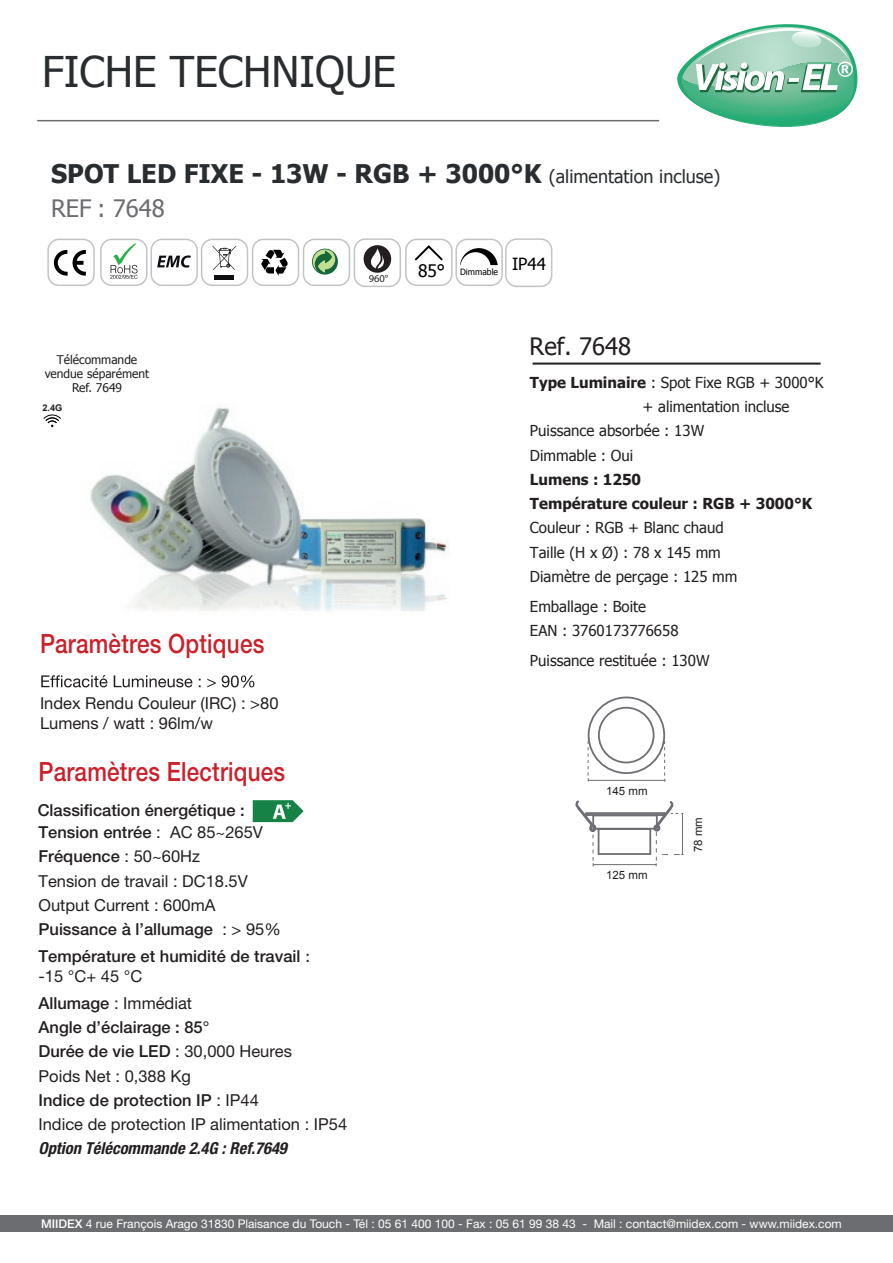
<style>
.page{position:relative;width:893px;height:1263px;background:#fff}
.page>*{position:absolute;margin:0;border:0;box-sizing:border-box;transform-origin:0 0}
.t1{font:42.3px "Tahoma";color:#292d2f}
.t2{font:500 26.55px "Helvetica Neue LT Std";letter-spacing:.01em;color:#cb212b;scale:.85 1}
.t3{font:700 25.65px "Tahoma";color:#292d2f}
.t4{font:24px "Tahoma";color:#6c6d70}
.t5{font:24px "Tahoma";color:#231f20}
.t6{font:16.5px/24.2px "Helvetica Neue LT Std";color:#231f20}
.t7{font:500 16.5px/19.8px "Helvetica Neue LT Std";color:#231f20}
.t8{font:italic 700 condensed 16.5px "Helvetica Neue LT Std";color:#231f20}
.t9{font:15.15px/24.3px "Tahoma";color:#231f20}
.t10{font:700 15.15px/24.3px "Tahoma";color:#231f20}
.t11{font:12px "Helvetica Neue LT Std";color:#fff}
.t12{font:12px/14.4px "Tahoma";color:#231f20;text-align:center}
.t13{font:11.55px "Arial";color:#231f20}
.t14{font:10.5px "Myriad Pro";color:#231f20}
.t15{font:700 9.3px "Arial";color:#231f20}
.t16{font:8.7px "Tahoma";color:#000}
.s1{font-weight:400;font-size:18.15px}
.s2{font-weight:500}
.s3{font-family:"Tahoma";font-weight:400;font-size:15.15px}
.s4{font-weight:400}
.s5{font-size:17.25px}
.s6{font-weight:700}
</style>
<div class="page">
<div style="left:0;top:1215px;width:893px;height:16px;background:#6c6d70"></div>
<hr style="left:37px;top:120px;width:622px;height:1px;background:#6c6d70">
<svg style="left:41px;top:675px;width:213px;height:12px"></svg>
<hr style="left:533px;top:363px;width:287px;height:2px;background:#231f20">
<div style="left:303px;top:239px;width:47px;height:47px;border:1px solid #c1c4c7;border-radius:11px"></div>
<div style="left:100px;top:239px;width:48px;height:47px;border:1px solid #c1c4c7;border-radius:11px"></div>
<div style="left:47px;top:239px;width:48px;height:47px;border:1px solid #c1c4c7;border-radius:11px"></div>
<div style="left:150px;top:239px;width:48px;height:47px;border:1px solid #c1c4c7;border-radius:11px"></div>
<div style="left:201px;top:239px;width:47px;height:47px;border:1px solid #c1c4c7;border-radius:11px"></div>
<div style="left:252px;top:239px;width:47px;height:47px;border:1px solid #c1c4c7;border-radius:11px"></div>
<svg style="left:54px;top:250px;width:32px;height:26px"></svg>
<svg style="left:110px;top:243px;width:28px;height:36px"></svg>
<svg style="left:157px;top:255px;width:34px;height:13px"></svg>
<svg style="left:213px;top:245px;width:23px;height:25px"></svg>
<div style="left:214px;top:275px;width:20px;height:5px;background:#0f0c12"></div>
<svg style="left:261px;top:250px;width:27px;height:26px"></svg>
<svg style="left:312px;top:249px;width:26px;height:26px"></svg>
<div style="left:405px;top:239px;width:48px;height:47px;border:1px solid #c1c4c7;border-radius:11px"></div>
<svg style="left:415px;top:245px;width:28px;height:16px"></svg>
<div style="left:455px;top:239px;width:48px;height:47px;border:1px solid #c1c4c7;border-radius:11px"></div>
<svg style="left:460px;top:248px;width:38px;height:17px"></svg>
<div style="left:505px;top:238px;width:47px;height:49px;border:1px solid #c1c4c7;border-radius:11px"></div>
<div style="left:354px;top:238px;width:47px;height:49px;border:1px solid #c1c4c7;border-radius:11px"></div>
<div style="left:364px;top:245px;width:27px;height:28px;background:#231f20;border-radius:50%"></div>
<svg style="left:371px;top:248px;width:13px;height:21px"></svg>
<svg style="left:677px;top:24px;width:180px;height:103px"></svg>
<svg style="left:253px;top:800px;width:51px;height:22px"></svg>
<svg style="left:43px;top:414px;width:18px;height:13px"></svg>
<svg style="left:575px;top:696px;width:109px;height:170px"></svg>
<img style="left:90px;top:407px;width:359px;height:205px">
<h1 class="t1" style="left:42px;top:43px;width:356px">FICHE TECHNIQUE</h1>
<h3 class="t3" style="left:51px;top:156px;width:671px">SPOT LED FIXE - 13W - RGB + 3000°K <span class="s1">(alimentation incluse)</span></h3>
<h3 class="t4" style="left:51px;top:192px;width:115px">REF : 7648</h3>
<p class="t12" style="left:45px;top:351px;width:106px">Télécommande vendue séparément<br>Ref. 7649</p>
<p class="t15" style="left:42px;top:401px;width:22px">2.4G</p>
<p class="t14" style="left:369px;top:272px;width:21px">960°</p>
<h2 class="t2" style="left:40px;top:628px;width:265px">Paramètres Optiques</h2>
<p class="t6" style="left:40px;top:693px;width:240px;line-height:19.8px">Index Rendu Couleur (IRC) : &gt;80<br>Lumens / watt : 96lm/w</p>
<h2 class="t2" style="left:39px;top:755px;width:292px">Paramètres Electriques</h2>
<p class="t7" style="left:38px;top:800px;width:208px">Classification énergétique :</p>
<p class="t6" style="left:39px;top:820px;width:244px"><span class="s2">Tension entrée</span> : AC 85~265V<br><span class="s2">Fréquence</span> : 50~60Hz<br>Tension de travail : DC18.5V<br>Output Current : 600mA<br><span class="s2">Puissance à l’allumage</span> : &gt; 95%</p>
<p class="t7" style="left:39px;top:946px;width:273px">Température et humidité de travail <span class="s3">: </span><span class="s4">-15 °C+ 45 °C</span></p>
<p class="t6" style="left:39px;top:991px;width:310px"><span class="s2">Allumage</span> : Immédiat<br><span class="s2">Angle d’éclairage : 85°<br>Durée de vie LED</span> : 30,000 Heures<br>Poids Net : 0,388 Kg<br><span class="s2">Indice de protection IP</span> : IP44<br>Indice de protection IP alimentation : IP54</p>
<p class="t8" style="left:39px;top:1138px;width:250px">Option Télécommande 2.4G : Ref.7649</p>
<p class="t16" style="left:418px;top:266px;width:129px"><span class="s5">85°</span> Dimmable <sup>IP44</sup></p>
<h3 class="t5" style="left:530px;top:330px;width:103px">Ref. 7648</h3>
<p class="t9" style="left:530px;top:370px;width:295px"><span class="s6">Type Luminaire</span> : Spot Fixe RGB + 3000°K</p>
<p class="t9" style="left:643px;top:394px;width:148px">+ alimentation incluse</p>
<p class="t9" style="left:530px;top:418px;width:176px">Puissance absorbée : 13W</p>
<p class="t9" style="left:530px;top:442px;width:105px">Dimmable : Oui</p>
<p class="t10" style="left:530px;top:466px;width:284px">Lumens : 1250<br>Température couleur : RGB + 3000°K</p>
<p class="t9" style="left:530px;top:515px;width:209px">Couleur : RGB + Blanc chaud<br>Taille (H x Ø) : 78 x 145 mm<br>Diamètre de perçage : 125 mm</p>
<p class="t9" style="left:530px;top:593px;width:150px">Emballage : Boite<br>EAN : 3760173776658</p>
<p class="t9" style="left:530px;top:648px;width:181px">Puissance restituée : 130W</p>
<p class="t13" style="left:606px;top:783px;width:43px">145 mm</p>
<p class="t13" style="left:606px;top:867px;width:43px">125 mm</p>
<p class="t13" style="left:691px;top:852px;width:37px;rotate:-90deg">78 mm</p>
<p class="t11" style="left:41px;top:1216px;width:802px"><span class="s2">MIIDEX</span> 4 rue François Arago 31830 Plaisance du Touch - Tél : 05 61 400 100 - Fax : 05 61 99 38 43 - Mail : contact@miidex.com - www.miidex.com</p>
</div>
